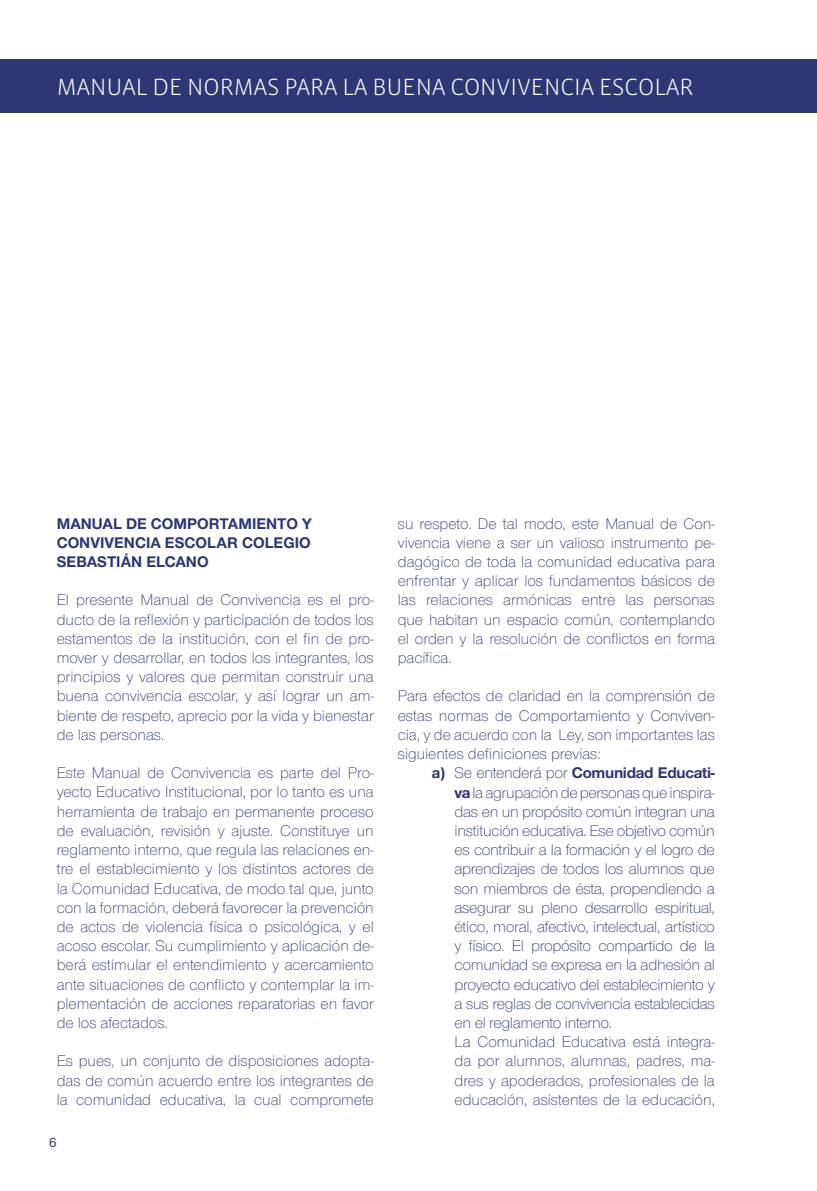
<style>
.page{position:relative;width:817px;height:1191px;background:#fff}
.page>*{position:absolute;margin:0;border:0;box-sizing:border-box;transform-origin:0 0}
.t1{font:24px "Vista Sans SC Light";color:#fff}
.t2{font:300 16px/19.2px "Nimbus Sans Novus T";letter-spacing:-.02em;color:#2e3773;text-align:justify}
.t3{font:700 16px/19.2px "Nimbus Sans Novus T";color:#2e3773;text-align:justify}
.t4{font:500 14px "Nimbus Sans Novus T";color:#2e3773}
.s1{font-weight:700}
</style>
<div class="page">
<div style="left:0;top:59px;width:816px;height:53px;background:#2e3773"></div>
<h1 class="t1" style="left:57px;top:75px;width:638px">MANUAL DE NORMAS PARA LA BUENA CONVIVENCIA ESCOLAR</h1>
<p class="t3" style="left:57px;top:513px;width:256px">MANUAL DE COMPORTAMIENTO Y CONVIVENCIA ESCOLAR COLEGIO SEBASTIÁN ELCANO</p>
<p class="t2" style="left:57px;top:590px;width:318px">El presente Manual de Convivencia es el pro&shy;ducto de la reflexión y participación de todos los estamentos de la institución, con el fin de pro&shy;mover y desarrollar, en todos los integrantes, los principios y valores que permitan construir una buena convivencia escolar, y así lograr un am&shy;biente de respeto, aprecio por la vida y bienestar de las personas.</p>
<p class="t2" style="left:57px;top:763px;width:318px">Este Manual de Convivencia es parte del Pro&shy;yecto Educativo Institucional, por lo tanto es una herramienta de trabajo en permanente proceso de evaluación, revisión y ajuste. Constituye un reglamento interno, que regula las relaciones en&shy;tre el establecimiento y los distintos actores de la Comunidad Educativa, de modo tal que, junto con la formación, deberá favorecer la prevención de actos de violencia física o psicológica, y el acoso escolar. Su cumplimiento y aplicación de&shy;berá estimular el entendimiento y acercamiento ante situaciones de conflicto y contemplar la im&shy;plementación de acciones reparatorias en favor de los afectados.</p>
<p class="t2" style="left:57px;top:1051px;width:318px">Es pues, un conjunto de disposiciones adopta&shy;das de común acuerdo entre los integrantes de la comunidad educativa, la cual compromete</p>
<p class="t4" style="left:49px;top:1134px;width:9px">6</p>
<p class="t2" style="left:398px;top:513px;width:318px">su respeto. De tal modo, este Manual de Con&shy;vivencia viene a ser un valioso instrumento pe&shy;dagógico de toda la comunidad educativa para enfrentar y aplicar los fundamentos básicos de las relaciones armónicas entre las personas que habitan un espacio común, contemplando el orden y la resolución de conflictos en forma pacífica.</p>
<p class="t2" style="left:398px;top:686px;width:318px">Para efectos de claridad en la comprensión de estas normas de Comportamiento y Conviven&shy;cia, y de acuerdo con la Ley, son importantes las siguientes definiciones previas:</p>
<p class="t2" style="left:454px;top:763px;width:262px;text-align:left;text-indent:-23px"><span class="s1">a)</span> Se entenderá por <span class="s1">Comunidad Educati&shy;va</span> la agrupación de personas que inspira&shy;das en un propósito común integran una institución educativa. Ese objetivo común es contribuir a la formación y el logro de aprendizajes de todos los alumnos que son miembros de ésta, propendiendo a asegurar su pleno desarrollo espiritual, ético, moral, afectivo, intelectual, artístico y físico. El propósito compartido de la comunidad se expresa en la adhesión al proyecto educativo del establecimiento y a sus reglas de convivencia establecidas en el reglamento interno.<br>La Comunidad Educativa está integra&shy;da por alumnos, alumnas, padres, ma&shy;dres y apoderados, profesionales de la educación, asistentes de la educación,</p>
</div>
